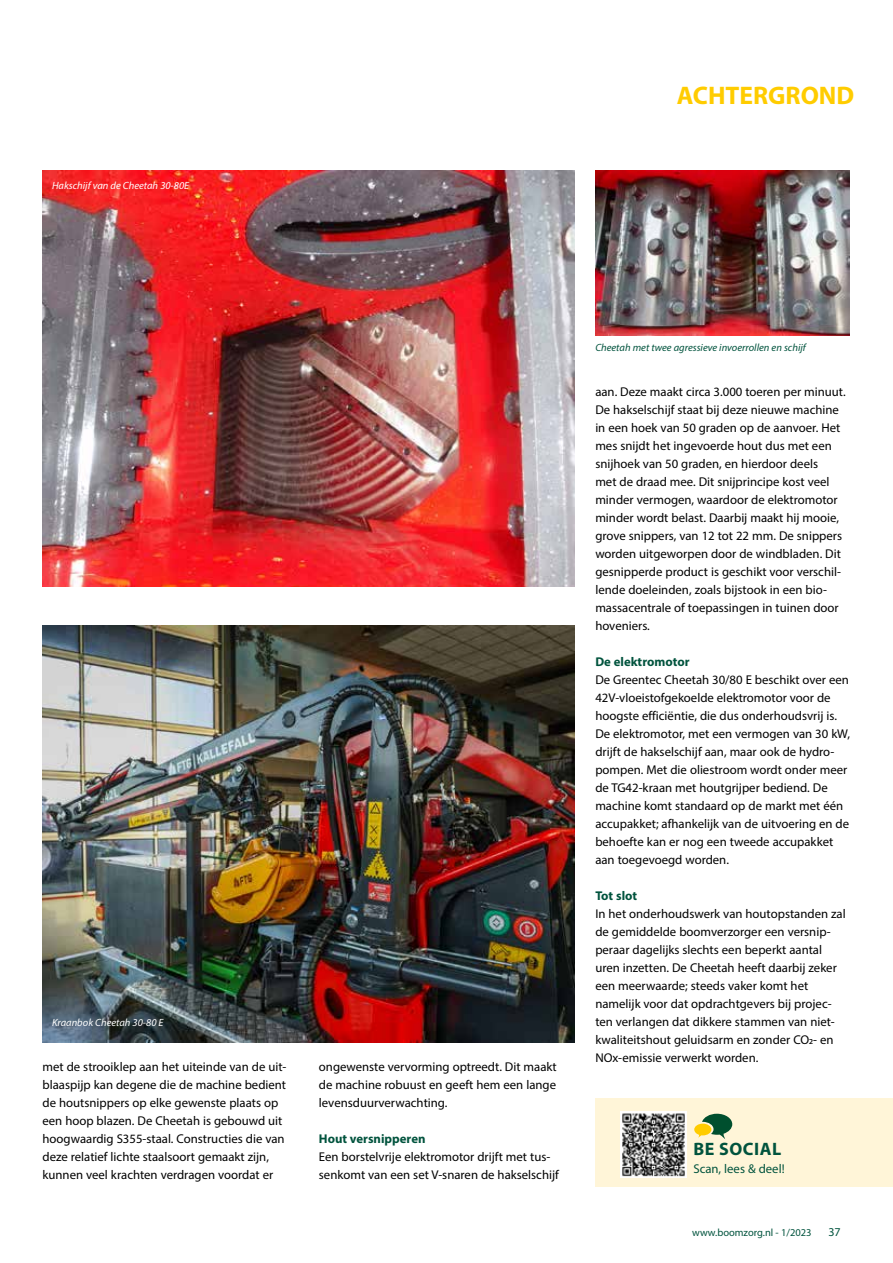
<style>
.page{position:relative;width:893px;height:1263px;background:#fff}
.page>*{position:absolute;margin:0;border:0;box-sizing:border-box;transform-origin:0 0}
.t1{font:700 25.5px "Myriad Pro";color:#fc0}
.t2{font:700 18px "Myriad Pro";letter-spacing:.03em;color:#00533d}
.t3{font:12.75px/18px "Myriad Pro";color:#000}
.t4{font:700 12.75px "Myriad Pro";color:#00533d}
.t5{font:12.75px "Myriad Pro";color:#00533d}
.t6{font:12px "Myriad Pro";color:#00533d}
.t7{font:italic 10.5px "Myriad Pro";color:#fff}
.t8{font:italic 10.5px "Myriad Pro";color:#00533d}
.t9{font:10.5px "Myriad Pro";color:#00533d}
</style>
<div class="page">
<img style="left:43px;top:170px;width:531px;height:417px">
<div style="left:595px;top:1098px;width:298px;height:89px;background:#fff5d8"></div>
<img style="left:621px;top:1111px;width:65px;height:66px">
<svg style="left:694px;top:1114px;width:38px;height:25px"></svg>
<img style="left:43px;top:626px;width:531px;height:416px">
<img style="left:595px;top:170px;width:255px;height:166px">
<p class="t7" style="left:52px;top:179px;width:139px">Hakschijf van de Cheetah 30-80E</p>
<h1 class="t1" style="left:677px;top:79px;width:179px">ACHTERGROND</h1>
<p class="t7" style="left:52px;top:1016px;width:113px">Kraanbok Cheetah 30-80 E</p>
<p class="t3" style="left:43px;top:1058px;width:245px">met de strooiklep aan het uiteinde van de uit&shy;blaaspijp kan degene die de machine bedient de houtsnippers op elke gewenste plaats op een hoop blazen. De Cheetah is gebouwd uit hoogwaardig S355-staal. Constructies die van deze relatief lichte staalsoort gemaakt zijn, kunnen veel krachten verdragen voordat er</p>
<p class="t3" style="left:319px;top:1058px;width:239px;text-align:justify">ongewenste vervorming optreedt. Dit maakt de machine robuust en geeft hem een lange levensduurverwachting.</p>
<p class="t4" style="left:319px;top:1130px;width:108px">Hout versnipperen</p>
<p class="t3" style="left:319px;top:1148px;width:241px">Een borstelvrije elektromotor drijft met tus&shy;senkomt van een set V-snaren de hakselschijf</p>
<p class="t8" style="left:595px;top:341px;width:212px">Cheetah met twee agressieve invoerrollen en schijf</p>
<p class="t3" style="left:595px;top:383px;width:252px">aan. Deze maakt circa 3.000 toeren per minuut.<br>De hakselschijf staat bij deze nieuwe machine in een hoek van 50 graden op de aanvoer. Het mes snijdt het ingevoerde hout dus met een snijhoek van 50 graden, en hierdoor deels<br>met de draad mee. Dit snijprincipe kost veel minder vermogen, waardoor de elektromotor minder wordt belast. Daarbij maakt hij mooie, grove snippers, van 12 tot 22 mm. De snippers worden uitgeworpen door de windbladen. Dit gesnipperde product is geschikt voor verschil&shy;lende doeleinden, zoals bijstook in een bio&shy;massacentrale of toepassingen in tuinen door hoveniers.</p>
<p class="t4" style="left:595px;top:653px;width:96px">De elektromotor</p>
<p class="t3" style="left:595px;top:671px;width:256px">De Greentec Cheetah 30/80 E beschikt over een 42V-vloeistofgekoelde elektromotor voor de hoogste efficiëntie, die dus onderhoudsvrij is.<br>De elektromotor, met een vermogen van 30 kW, drijft de hakselschijf aan, maar ook de hydro&shy;pompen. Met die oliestroom wordt onder meer de TG42-kraan met houtgrijper bediend. De machine komt standaard op de markt met één accupakket; afhankelijk van de uitvoering en de behoefte kan er nog een tweede accupakket aan toegevoegd worden.</p>
<p class="t4" style="left:595px;top:888px;width:43px">Tot slot</p>
<p class="t3" style="left:595px;top:905px;width:252px">In het onderhoudswerk van houtopstanden zal de gemiddelde boomverzorger een versnip&shy;peraar dagelijks slechts een beperkt aantal uren inzetten. De Cheetah heeft daarbij zeker een meerwaarde; steeds vaker komt het namelijk voor dat opdrachtgevers bij projec&shy;ten verlangen dat dikkere stammen van niet&shy;kwaliteitshout geluidsarm en zonder CO2- en NOx-emissie verwerkt worden.</p>
<h2 class="t2" style="left:693px;top:1137px;width:89px">BE SOCIAL</h2>
<p class="t5" style="left:693px;top:1161px;width:93px">Scan, lees &amp; deel!</p>
<p class="t9" style="left:692px;top:1226px;width:121px">www.boomzorg.nl - 1/2023</p>
<p class="t6" style="left:828px;top:1224px;width:14px">37</p>
</div>
